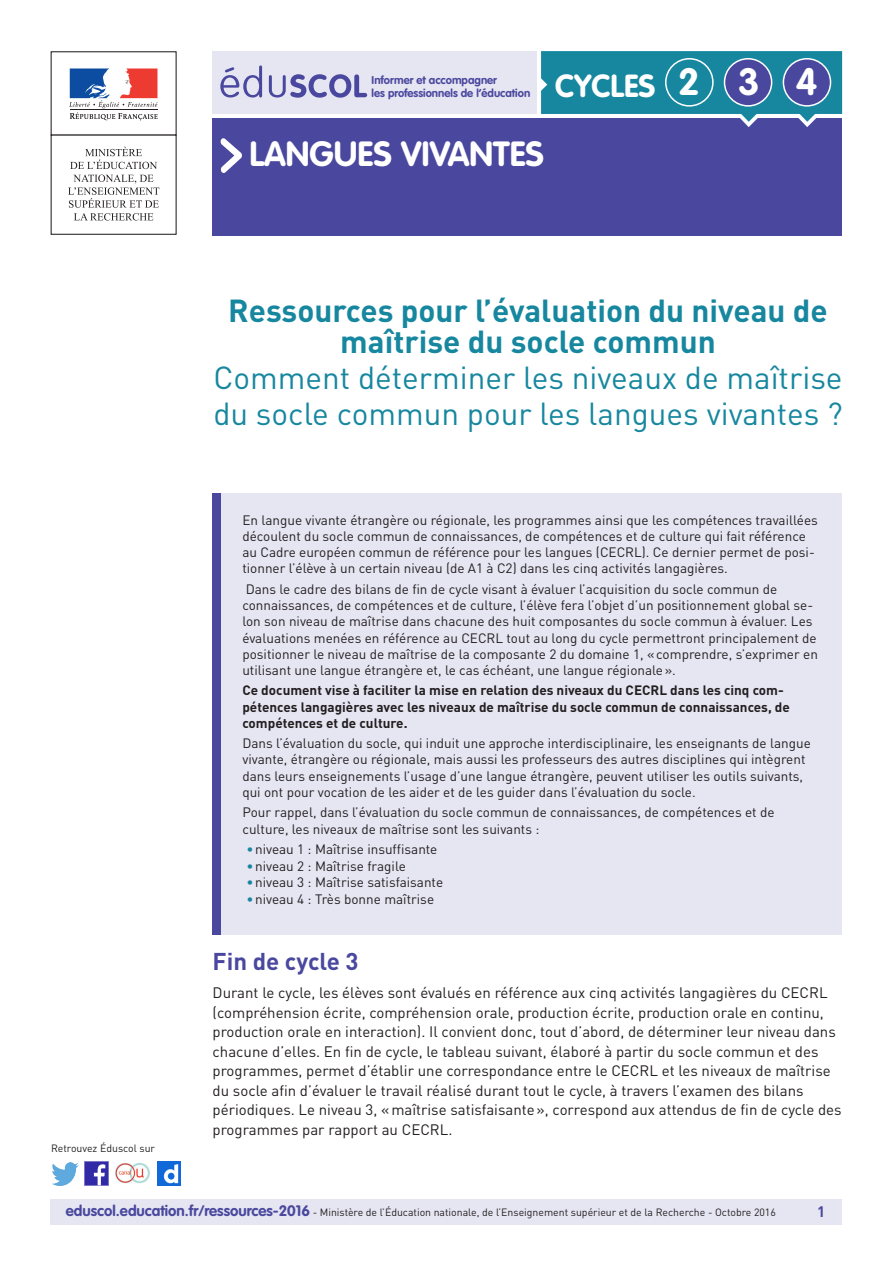
<style>
.page{position:relative;width:893px;height:1263px;background:#fff}
.page>*{position:absolute;margin:0;border:0;box-sizing:border-box;transform-origin:0 0}
.t1{font:700 37.5px "VAG Rounded Std";color:#fff}
._01_Nom_de_la_discip{font:700 34.5px "VAG Rounded Std";color:#fff}
._02_Sous-titre{font:31.5px/36px "DIN Pro";color:#16879f}
._01_Titre_de_la_fich{font:700 31.5px/31.5px "DIN Pro";color:#16879f;text-align:center}
.t2{font:700 31.5px "VAG Rounded Std";color:#fff}
._03_Titre_de_niveau{font:700 24px "DIN Pro";color:#4a489e}
._06_Texte_courant{font:15px/19.5px "DIN Pro";color:#231f20}
.t3{font:700 15px "DIN Pro";color:#4a489e}
._01_Texte_info_conte{font:13.5px/16.2px "DIN Pro";color:#231f20}
._01_Texte_info_conte-2{font:700 13.5px/16.2px "DIN Pro";color:#231f20}
._08_Liste_à_puces_ni{font:13.5px "DIN Pro";color:#231f20}
.t4{font:700 11.25px/13.5px "VAG Rounded Std";color:#4a489e}
.t5{font:10.5px "DIN Pro";color:#231f20}
.s1{color:#16879f}
.s2{font-family:"VAG Rounded Std";font-weight:700;font-size:15px;color:#4a489e}
</style>
<div class="page">
<div style="left:50px;top:1199px;width:791px;height:26px;background:#e6e5f2"></div>
<div style="left:213px;top:118px;width:629px;height:118px;background:#4a489e"></div>
<svg style="left:220px;top:138px;width:22px;height:35px"></svg>
<div style="left:213px;top:51px;width:324px;height:63px;background:#e6e5f2"></div>
<svg style="left:220px;top:65px;width:147px;height:33px"></svg>
<div style="left:51px;top:51px;width:126px;height:85px;border:1px solid #231f20"></div>
<svg style="left:69px;top:68px;width:89px;height:52px"></svg>
<hr style="left:70px;top:109px;width:87px;height:1px;background:#231f20">
<svg style="left:70px;top:147px;width:87px;height:22px"></svg>
<svg style="left:68px;top:175px;width:91px;height:46px"></svg>
<svg style="left:541px;top:51px;width:301px;height:76px"></svg>
<div style="left:665px;top:58px;width:49px;height:49px;border:2px solid #fff;border-radius:50%"></div>
<div style="left:724px;top:59px;width:48px;height:47px;background:#4a489e;border-radius:50%"></div>
<div style="left:724px;top:58px;width:48px;height:49px;border:2px solid #fff;border-radius:50%"></div>
<div style="left:783px;top:59px;width:47px;height:47px;background:#4a489e;border-radius:50%"></div>
<div style="left:783px;top:58px;width:48px;height:49px;border:2px solid #fff;border-radius:50%"></div>
<img style="left:85px;top:1162px;width:23px;height:23px">
<img style="left:51px;top:1163px;width:28px;height:22px">
<img style="left:158px;top:1162px;width:22px;height:23px">
<img style="left:115px;top:1163px;width:35px;height:21px">
<div style="left:213px;top:493px;width:629px;height:442px;background:#e6e5f2"></div>
<div style="left:213px;top:493px;width:8px;height:442px;background:#4a489e"></div>
<p class="t4" style="left:372px;top:74px;width:160px">Informer et accompagner<br>les professionnels de l’éducation</p>
<p class="t2" style="left:555px;top:67px;width:102px">CYCLES</p>
<p class="t1" style="left:678px;top:60px;width:23px">2</p>
<p class="t1" style="left:738px;top:60px;width:23px">3</p>
<p class="t1" style="left:796px;top:60px;width:23px">4</p>
<p class="_01_Nom_de_la_discip" style="left:249px;top:133px;width:296px">LANGUES VIVANTES</p>
<p class="_01_Titre_de_la_fich" style="left:228px;top:294px;width:601px">Ressources pour l’évaluation du niveau de maîtrise du socle commun</p>
<p class="_02_Sous-titre" style="left:213px;top:359px;width:631px">Comment déterminer les niveaux de maîtrise du socle commun pour les langues vivantes ?</p>
<p class="_01_Texte_info_conte" style="left:242px;top:512px;width:577px">En langue vivante étrangère ou régionale, les programmes ainsi que les compétences travaillées découlent du socle commun de connaissances, de compétences et de culture qui fait référence au Cadre européen commun de référence pour les langues (CECRL). Ce dernier permet de posi&shy;tionner l’élève à un certain niveau (de A1 à C2) dans les cinq activités langagières.</p>
<p class="_01_Texte_info_conte" style="left:242px;top:581px;width:577px">Dans le cadre des bilans de fin de cycle visant à évaluer l’acquisition du socle commun de connaissances, de compétences et de culture, l’élève fera l’objet d’un positionnement global se&shy;lon son niveau de maîtrise dans chacune des huit composantes du socle commun à évaluer. Les évaluations menées en référence au CECRL tout au long du cycle permettront principalement de positionner le niveau de maîtrise de la composante 2 du domaine 1, «comprendre, s’exprimer en utilisant une langue étrangère et, le cas échéant, une langue régionale».</p>
<p class="_01_Texte_info_conte-2" style="left:242px;top:682px;width:549px">Ce document vise à faciliter la mise en relation des niveaux du CECRL dans les cinq com&shy;pétences langagières avec les niveaux de maîtrise du socle commun de connaissances, de compétences et de culture.</p>
<p class="_01_Texte_info_conte" style="left:242px;top:735px;width:570px">Dans l’évaluation du socle, qui induit une approche interdisciplinaire, les enseignants de langue vivante, étrangère ou régionale, mais aussi les professeurs des autres disciplines qui intègrent dans leurs enseignements l’usage d’une langue étrangère, peuvent utiliser les outils suivants, qui ont pour vocation de les aider et de les guider dans l’évaluation du socle.</p>
<p class="_01_Texte_info_conte" style="left:242px;top:804px;width:534px">Pour rappel, dans l’évaluation du socle commun de connaissances, de compétences et de culture, les niveaux de maîtrise sont les suivants :</p>
<p class="_08_Liste_à_puces_ni" style="left:247px;top:841px;width:192px"><span class="s1">•</span> niveau 1 : Maîtrise insuffisante</p>
<p class="_08_Liste_à_puces_ni" style="left:247px;top:857px;width:161px"><span class="s1">•</span> niveau 2 : Maîtrise fragile</p>
<p class="_08_Liste_à_puces_ni" style="left:247px;top:874px;width:198px"><span class="s1">•</span> niveau 3 : Maîtrise satisfaisante</p>
<p class="_08_Liste_à_puces_ni" style="left:247px;top:890px;width:189px"><span class="s1">•</span> niveau 4 : Très bonne maîtrise</p>
<p class="t5" style="left:51px;top:1141px;width:106px">Retrouvez Éduscol sur</p>
<p class="_03_Titre_de_niveau" style="left:213px;top:945px;width:147px">Fin de cycle 3</p>
<p class="_06_Texte_courant" style="left:213px;top:982px;width:630px">Durant le cycle, les élèves sont évalués en référence aux cinq activités langagières du CECRL (compréhension écrite, compréhension orale, production écrite, production orale en continu, production orale en interaction). Il convient donc, tout d’abord, de déterminer leur niveau dans chacune d’elles. En fin de cycle, le tableau suivant, élaboré à partir du socle commun et des programmes, permet d’établir une correspondance entre le CECRL et les niveaux de maîtrise du socle afin d’évaluer le travail réalisé durant tout le cycle, à travers l’examen des bilans périodiques. Le niveau 3, «maîtrise satisfaisante», correspond aux attendus de fin de cycle des programmes par rapport au CECRL.</p>
<p class="t5" style="left:66px;top:1205px;width:711px"><span class="s2">eduscol.education.fr/ressources-2016</span> - Ministère de l’Éducation nationale, de l’Enseignement supérieur et de la Recherche - Octobre 2016</p>
<p class="t3" style="left:817px;top:1201px;width:10px">1</p>
</div>
